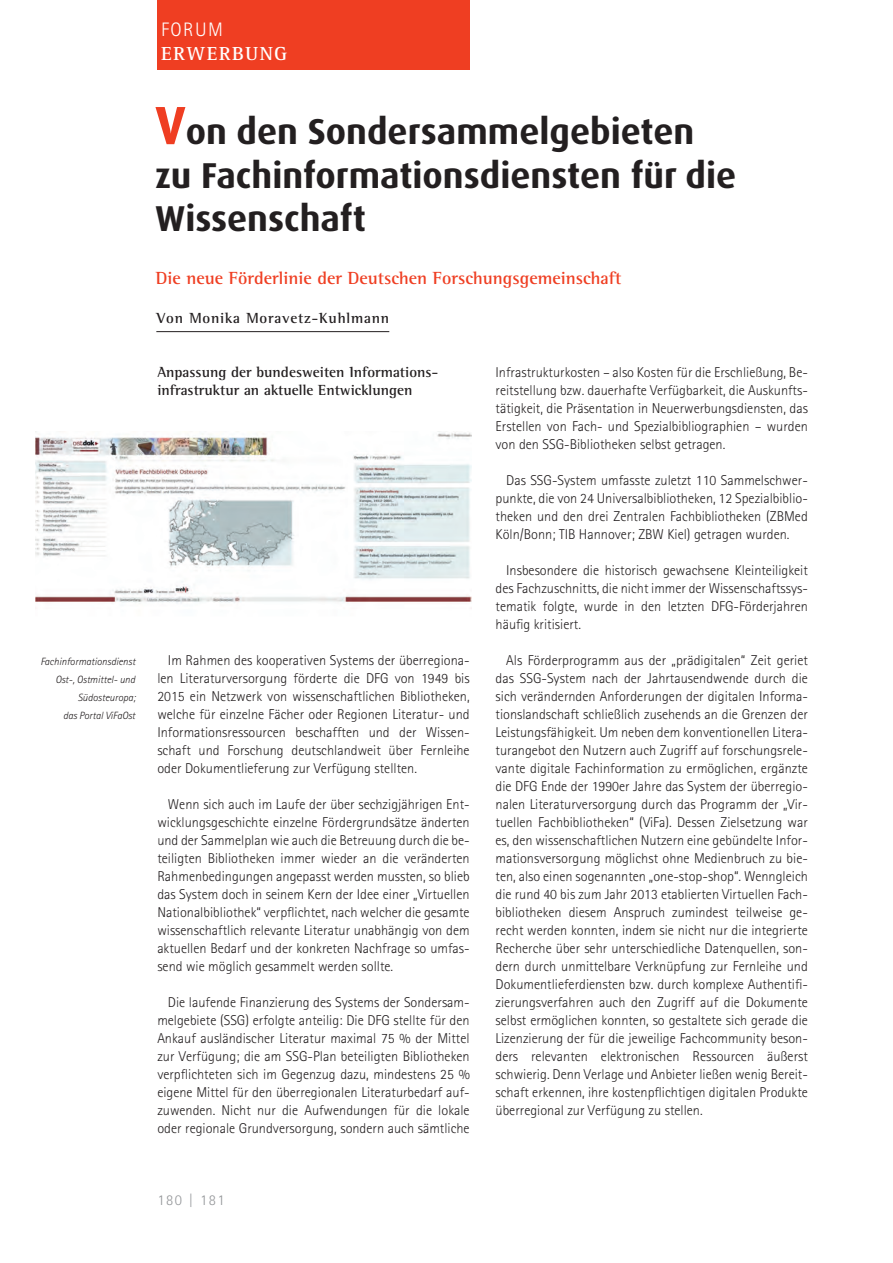
<style>
.page{position:relative;width:893px;height:1263px;background:#fff}
.page>*{position:absolute;margin:0;border:0;box-sizing:border-box;transform-origin:0 0}
.t1{font:700 36px/43.5px "Dax Offc Pro";color:#231f20}
.t2{font:700 19.5px "Rotis Serif Std";letter-spacing:.075em;color:#fff}
.t3{font:300 19.5px "Rotis Sans Serif Std";letter-spacing:.075em;color:#fff}
.t4{font:700 18px "Rotis Semi Serif Std";color:#ef3e22}
.t5{font:700 15px/18px "Rotis Semi Serif Std";color:#231f20}
.t6{font:700 15px "Rotis Semi Serif Std";letter-spacing:.05em;color:#231f20}
.t7{font:300 15px "Rotis Sans Serif Std";letter-spacing:.1em;color:#939598}
.t8{font:300 14.25px/18px "Rotis Sans Serif Std";color:#231f20;text-align:justify}
.t9{font:italic 300 10.5px/18px "Rotis Sans Serif Std";color:#231f20;text-align:right}
.s1{font-size:54px;color:#ef3e22}
</style>
<div class="page">
<div style="left:157px;top:0;width:313px;height:69px;background:#ef3e22"></div>
<hr style="left:156px;top:331px;width:233px;height:1px;background:#231f20">
<img style="left:36px;top:432px;width:435px;height:171px">
<p class="t9" style="left:40px;top:654px;width:96px">Fachinformationsdienst<br>Ost-, Ostmittel- und<br>Südosteuropa;<br>das Portal ViFaOst</p>
<h2 class="t3" style="left:161px;top:23px;width:63px">FORUM</h2>
<h2 class="t2" style="left:161px;top:47px;width:127px">ERWERBUNG</h2>
<h1 class="t1" style="left:155px;top:110px;width:583px"><span class="s1">V</span>on den Sondersammelgebieten zu Fachinformationsdiensten für die<br>Wissenschaft</h1>
<p class="t4" style="left:156px;top:272px;width:467px">Die neue Förderlinie der Deutschen Forschungsgemeinschaft</p>
<p class="t6" style="left:156px;top:313px;width:234px">Von Monika Moravetz-Kuhlmann</p>
<p class="t5" style="left:157px;top:364px;width:283px">Anpassung der bundesweiten Informations - infrastruktur an aktuelle Entwicklungen</p>
<p class="t8" style="left:157px;top:653px;width:314px;text-indent:11px">Im Rahmen des kooperativen Systems der überregiona&shy;len Literaturversorgung förderte die DFG von 1949 bis 2015 ein Netzwerk von wissenschaftlichen Bibliotheken, welche für einzelne Fächer oder Regionen Literatur- und Informationsressourcen beschafften und der Wissen&shy;schaft und Forschung deutschlandweit über Fernleihe oder Dokumentlieferung zur Verfügung stellten.</p>
<p class="t8" style="left:157px;top:797px;width:314px;text-indent:11px">Wenn sich auch im Laufe der über sechzigjährigen Ent&shy;wicklungsgeschichte einzelne Fördergrundsätze änderten und der Sammelplan wie auch die Betreuung durch die be&shy;teiligten Bibliotheken immer wieder an die veränderten Rahmenbedingungen angepasst werden mussten, so blieb das System doch in seinem Kern der Idee einer „Virtuellen Nationalbibliothek“ verpflichtet, nach welcher die gesamte wissenschaftlich relevante Literatur unabhängig von dem aktuellen Bedarf und der konkreten Nachfrage so umfas&shy;send wie möglich gesammelt werden sollte.</p>
<p class="t8" style="left:157px;top:995px;width:314px;text-indent:11px">Die laufende Finanzierung des Systems der Sondersam&shy;melgebiete (SSG) erfolgte anteilig: Die DFG stellte für den Ankauf ausländischer Literatur maximal 75 % der Mittel zur Verfügung; die am SSG-Plan beteiligten Bibliotheken verpflichteten sich im Gegenzug dazu, mindestens 25 % eigene Mittel für den überregionalen Literaturbedarf auf&shy;zuwenden. Nicht nur die Aufwendungen für die lokale oder regionale Grundversorgung, sondern auch sämtliche</p>
<p class="t8" style="left:496px;top:365px;width:314px">Infrastrukturkosten – also Kosten für die Erschließung, Be&shy;reitstellung bzw. dauerhafte Verfügbarkeit, die Auskunfts&shy;tätigkeit, die Präsentation in Neuerwerbungsdiensten, das Erstellen von Fach- und Spezialbibliographien – wurden von den SSG-Bibliotheken selbst getragen.</p>
<p class="t8" style="left:496px;top:473px;width:314px;text-indent:11px">Das SSG-System umfasste zuletzt 110 Sammelschwer&shy;punkte, die von 24 Universalbibliotheken, 12 Spezialbiblio&shy;theken und den drei Zentralen Fachbibliotheken (ZBMed Köln/Bonn; TIB Hannover; ZBW Kiel) getragen wurden.</p>
<p class="t8" style="left:496px;top:563px;width:314px;text-indent:11px">Insbesondere die historisch gewachsene Kleinteiligkeit des Fachzuschnitts, die nicht immer der Wissenschaftssys&shy;tematik folgte, wurde in den letzten DFG-Förderjahren häufig kritisiert.</p>
<p class="t8" style="left:496px;top:653px;width:314px;text-indent:11px">Als Förderprogramm aus der „prädigitalen“ Zeit geriet das SSG-System nach der Jahrtausendwende durch die sich verändernden Anforderungen der digitalen Informa&shy;tionslandschaft schließlich zusehends an die Grenzen der Leistungsfähigkeit. Um neben dem konventionellen Litera&shy;turangebot den Nutzern auch Zugriff auf forschungsrele&shy;vante digitale Fachinformation zu ermöglichen, ergänzte die DFG Ende der 1990er Jahre das System der überregio&shy;nalen Literaturversorgung durch das Programm der „Vir&shy;tuellen Fachbibliotheken“ (ViFa). Dessen Zielsetzung war es, den wissenschaftlichen Nutzern eine gebündelte Infor&shy;mationsversorgung möglichst ohne Medienbruch zu bie&shy;ten, also einen sogenannten „one-stop-shop“. Wenngleich die rund 40 bis zum Jahr 2013 etablierten Virtuellen Fach&shy;bibliotheken diesem Anspruch zumindest teilweise ge&shy;recht werden konnten, indem sie nicht nur die integrierte Recherche über sehr unterschiedliche Datenquellen, son&shy;dern durch unmittelbare Verknüpfung zur Fernleihe und Dokumentlieferdiensten bzw. durch komplexe Authentifi&shy;zierungsverfahren auch den Zugriff auf die Dokumente selbst ermöglichen konnten, so gestaltete sich gerade die Lizenzierung der für die jeweilige Fachcommunity beson&shy;ders relevanten elektronischen Ressourcen äußerst schwierig. Denn Verlage und Anbieter ließen wenig Bereit&shy;schaft erkennen, ihre kostenpflichtigen digitalen Produkte überregional zur Verfügung zu stellen.</p>
<p class="t7" style="left:157px;top:1195px;width:69px">180 | 181</p>
</div>
